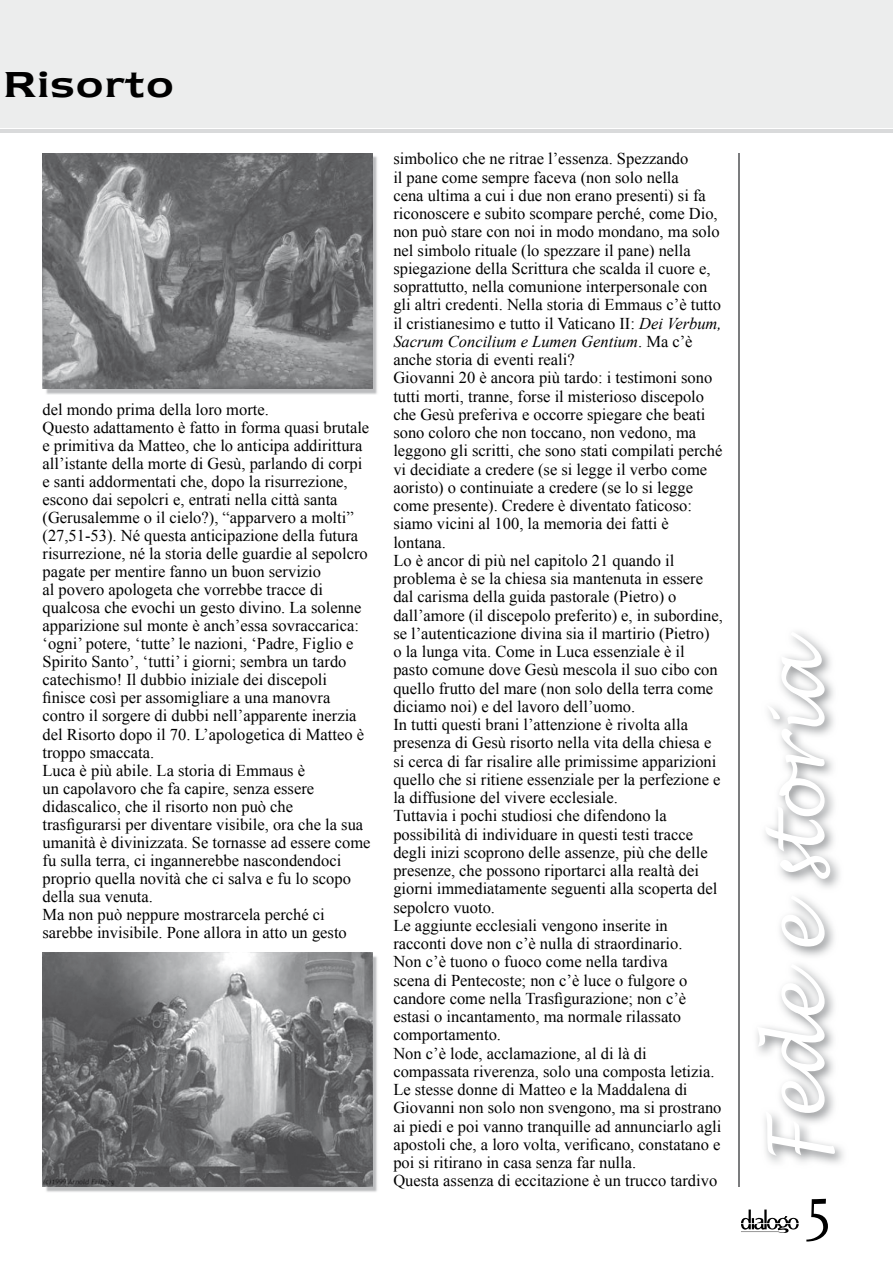
<style>
.page{position:relative;width:893px;height:1263px;background:#fff}
.page>*{position:absolute;margin:0;border:0;box-sizing:border-box;transform-origin:0 0}
.t1{font:italic 78px "Lucida Handwriting";color:#fff;scale:.9 1}
.t2{font:54px "Kontor Display";color:#000}
.t3{font:600 42px "Newtext IT Cby BT";letter-spacing:.04em;color:#000;scale:1.05 1}
.t4{font:16.5px/18.3px "Times New Roman";color:#000}
.s1{font-style:italic}
</style>
<div class="page">
<svg style="left:741px;top:1209px;width:58px;height:24px"></svg>
<div style="left:0;top:0;width:893px;height:128px;background:#eceded"></div>
<hr style="left:0;top:129px;width:893px;height:3px;background:#d9dadb">
<hr style="left:739px;top:153px;width:1px;height:1033px;background:#7b7c7e">
<img style="left:45px;top:155px;width:332px;height:239px">
<img style="left:43px;top:153px;width:329px;height:235px">
<img style="left:45px;top:955px;width:332px;height:237px">
<img style="left:43px;top:953px;width:329px;height:233px">
<h3 class="t3" style="left:4px;top:60px;width:163px">Risorto</h3>
<p class="t4" style="left:43px;top:401px;width:330px">del mondo prima della loro morte.<br>Questo adattamento è fatto in forma quasi brutale e primitiva da Matteo, che lo anticipa addirittura all’istante della morte di Gesù, parlando di corpi e santi addormentati che, dopo la risurrezione, escono dai sepolcri e, entrati nella città santa (Gerusalemme o il cielo?), “apparvero a molti” (27,51-53). Né questa anticipazione della futura risurrezione, né la storia delle guardie al sepolcro pagate per mentire fanno un buon servizio<br>al povero apologeta che vorrebbe tracce di qualcosa che evochi un gesto divino. La solenne apparizione sul monte è anch’essa sovraccarica: ‘ogni’ potere, ‘tutte’ le nazioni, ‘Padre, Figlio e Spirito Santo’, ‘tutti’ i giorni; sembra un tardo catechismo! Il dubbio iniziale dei discepoli finisce così per assomigliare a una manovra contro il sorgere di dubbi nell’apparente inerzia del Risorto dopo il 70. L’apologetica di Matteo è troppo smaccata.<br>Luca è più abile. La storia di Emmaus è<br>un capolavoro che fa capire, senza essere didascalico, che il risorto non può che trasfigurarsi per diventare visibile, ora che la sua umanità è divinizzata. Se tornasse ad essere come fu sulla terra, ci ingannerebbe nascondendoci proprio quella novità che ci salva e fu lo scopo della sua venuta.<br>Ma non può neppure mostrarcela perché ci sarebbe invisibile. Pone allora in atto un gesto</p>
<p class="t4" style="left:393px;top:149px;width:331px">simbolico che ne ritrae l’essenza. Spezzando<br>il pane come sempre faceva (non solo nella<br>cena ultima a cui i due non erano presenti) si fa riconoscere e subito scompare perché, come Dio, non può stare con noi in modo mondano, ma solo nel simbolo rituale (lo spezzare il pane) nella spiegazione della Scrittura che scalda il cuore e, soprattutto, nella comunione interpersonale con gli altri credenti. Nella storia di Emmaus c’è tutto il cristianesimo e tutto il Vaticano II: <span class="s1">Dei Verbum, Sacrum Concilium e Lumen Gentium</span>. Ma c’è anche storia di eventi reali?<br>Giovanni 20 è ancora più tardo: i testimoni sono tutti morti, tranne, forse il misterioso discepolo che Gesù preferiva e occorre spiegare che beati sono coloro che non toccano, non vedono, ma leggono gli scritti, che sono stati compilati perché vi decidiate a credere (se si legge il verbo come aoristo) o continuiate a credere (se lo si legge come presente). Credere è diventato faticoso: siamo vicini al 100, la memoria dei fatti è lontana.<br>Lo è ancor di più nel capitolo 21 quando il problema è se la chiesa sia mantenuta in essere dal carisma della guida pastorale (Pietro) o dall’amore (il discepolo preferito) e, in subordine, se l’autenticazione divina sia il martirio (Pietro)<br>o la lunga vita. Come in Luca essenziale è il pasto comune dove Gesù mescola il suo cibo con quello frutto del mare (non solo della terra come diciamo noi) e del lavoro dell’uomo.<br>In tutti questi brani l’attenzione è rivolta alla presenza di Gesù risorto nella vita della chiesa e si cerca di far risalire alle primissime apparizioni quello che si ritiene essenziale per la perfezione e la diffusione del vivere ecclesiale.<br>Tuttavia i pochi studiosi che difendono la possibilità di individuare in questi testi tracce degli inizi scoprono delle assenze, più che delle presenze, che possono riportarci alla realtà dei giorni immediatamente seguenti alla scoperta del sepolcro vuoto.<br>Le aggiunte ecclesiali vengono inserite in racconti dove non c’è nulla di straordinario.<br>Non c’è tuono o fuoco come nella tardiva<br>scena di Pentecoste; non c’è luce o fulgore o candore come nella Trasfigurazione; non c’è estasi o incantamento, ma normale rilassato comportamento.<br>Non c’è lode, acclamazione, al di là di compassata riverenza, solo una composta letizia.<br>Le stesse donne di Matteo e la Maddalena di Giovanni non solo non svengono, ma si prostrano ai piedi e poi vanno tranquille ad annunciarlo agli apostoli che, a loro volta, verificano, constatano e poi si ritirano in casa senza far nulla.<br>Questa assenza di eccitazione è un trucco tardivo</p>
<h1 class="t1" style="left:749px;top:1165px;width:594px;rotate:-90deg">Fede e storia</h1>
<h2 class="t2" style="left:806px;top:1177px;width:26px">5</h2>
</div>
